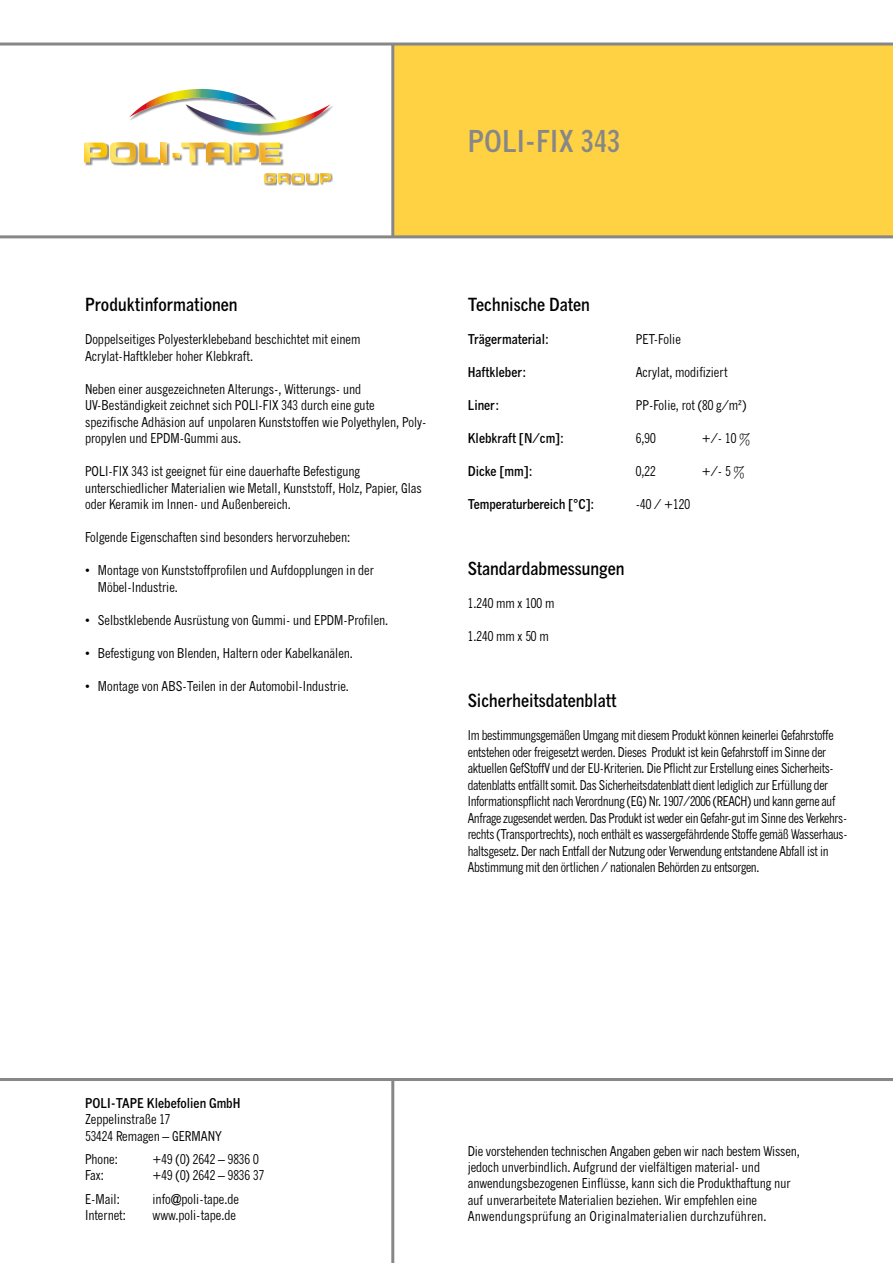
<style>
.page{position:relative;width:893px;height:1263px;background:#fff}
.page>*{position:absolute;margin:0;border:0;box-sizing:border-box;transform-origin:0 0}
.t1{font:700 condensed 30px "News Gothic MT Pro";color:#878787}
.t2{font:700 condensed 18px "News Gothic MT Pro";color:#000}
.t3{font:condensed 13.5px/16.5px "News Gothic MT Pro";color:#000}
.t4{font:condensed 13.5px/16.5px "News Gothic MT Pro";letter-spacing:-.02em;color:#000;scale:.95 1}
.t5{font:700 condensed 13.5px "News Gothic MT Pro";color:#000}
</style>
<div class="page">
<div style="left:393px;top:44px;width:500px;height:193px;background:#ffd244"></div>
<hr style="left:0;top:235px;width:893px;height:3px;background:#878787">
<hr style="left:0;top:43px;width:893px;height:3px;background:#878787">
<hr style="left:391px;top:44px;width:3px;height:193px;background:#878787">
<hr style="left:0;top:1078px;width:893px;height:3px;background:#878787">
<hr style="left:391px;top:1079px;width:3px;height:184px;background:#878787">
<svg style="left:264px;top:173px;width:69px;height:13px"></svg>
<img style="left:162px;top:143px;width:8px;height:23px">
<svg style="left:84px;top:142px;width:78px;height:24px"></svg>
<svg style="left:161px;top:143px;width:6px;height:19px"></svg>
<img style="left:280px;top:143px;width:4px;height:23px">
<svg style="left:173px;top:142px;width:107px;height:24px"></svg>
<img style="left:235px;top:106px;width:98px;height:30px">
<svg style="left:129px;top:89px;width:202px;height:44px"></svg>
<h1 class="t1" style="left:468px;top:122px;width:154px">POLI-FIX 343</h1>
<h2 class="t2" style="left:85px;top:293px;width:154px">Produktinformationen</h2>
<p class="t3" style="left:85px;top:331px;width:277px">Doppelseitiges Polyesterklebeband beschichtet mit einem<br>Acrylat-Haftkleber hoher Klebkraft.</p>
<p class="t3" style="left:85px;top:380px;width:343px">Neben einer ausgezeichneten Alterungs-, Witterungs- und UV-Beständigkeit zeichnet sich POLI-FIX 343 durch eine gute spezifische Adhäsion auf unpolaren Kunststoffen wie Polyethylen, Poly&shy;propylen und EPDM-Gummi aus.</p>
<p class="t3" style="left:85px;top:463px;width:338px">POLI-FIX 343 ist geeignet für eine dauerhafte Befestigung unterschiedlicher Materialien wie Metall, Kunststoff, Holz, Papier, Glas oder Keramik im Innen- und Außenbereich.</p>
<p class="t3" style="left:85px;top:529px;width:267px">Folgende Eigenschaften sind besonders hervorzuheben:</p>
<p class="t3" style="left:98px;top:562px;width:278px;text-indent:-13px">• Montage von Kunststoffprofilen und Aufdopplungen in der<br>Möbel-Industrie.</p>
<p class="t3" style="left:85px;top:611px;width:305px">• Selbstklebende Ausrüstung von Gummi- und EPDM-Profilen.</p>
<p class="t3" style="left:85px;top:644px;width:269px">• Befestigung von Blenden, Haltern oder Kabelkanälen.</p>
<p class="t3" style="left:85px;top:677px;width:266px">• Montage von ABS-Teilen in der Automobil-Industrie.</p>
<h2 class="t2" style="left:468px;top:293px;width:124px">Technische Daten</h2>
<p class="t5" style="left:468px;top:331px;width:83px">Trägermaterial:</p>
<p class="t3" style="left:636px;top:331px;width:47px">PET-Folie</p>
<p class="t5" style="left:468px;top:364px;width:60px">Haftkleber:</p>
<p class="t3" style="left:636px;top:364px;width:93px">Acrylat, modifiziert</p>
<p class="t5" style="left:468px;top:397px;width:33px">Liner:</p>
<p class="t3" style="left:636px;top:397px;width:112px">PP-Folie, rot (80 g/m²)</p>
<p class="t5" style="left:468px;top:430px;width:98px">Klebkraft [N/cm]:</p>
<p class="t3" style="left:636px;top:430px;width:21px">6,90</p>
<p class="t3" style="left:702px;top:430px;width:50px">+/- 10 %</p>
<p class="t5" style="left:468px;top:463px;width:66px">Dicke [mm]:</p>
<p class="t3" style="left:636px;top:463px;width:21px">0,22</p>
<p class="t3" style="left:702px;top:463px;width:45px">+/- 5 %</p>
<p class="t5" style="left:468px;top:496px;width:128px">Temperaturbereich [°C]:</p>
<p class="t3" style="left:636px;top:496px;width:56px">-40 / +120</p>
<h2 class="t2" style="left:468px;top:557px;width:158px">Standardabmessungen</h2>
<p class="t3" style="left:468px;top:595px;width:88px">1.240 mm x 100 m</p>
<p class="t3" style="left:468px;top:628px;width:82px">1.240 mm x 50 m</p>
<h2 class="t2" style="left:468px;top:689px;width:150px">Sicherheitsdatenblatt</h2>
<p class="t4" style="left:468px;top:727px;width:401px">Im bestimmungsgemäßen Umgang mit diesem Produkt können keinerlei Gefahrstoffe entstehen oder freigesetzt werden. Dieses Produkt ist kein Gefahrstoff im Sinne der aktuellen GefStoffV und der EU-Kriterien. Die Pflicht zur Erstellung eines Sicherheits&shy;datenblatts entfällt somit. Das Sicherheitsdatenblatt dient lediglich zur Erfüllung der Informationspflicht nach Verordnung (EG) Nr. 1907/2006 (REACH) und kann gerne auf Anfrage zugesendet werden. Das Produkt ist weder ein Gefahr-gut im Sinne des Verkehrs&shy;rechts (Transportrechts), noch enthält es wassergefährdende Stoffe gemäß Wasserhaus&shy;haltsgesetz. Der nach Entfall der Nutzung oder Verwendung entstandene Abfall ist in Abstimmung mit den örtlichen / nationalen Behörden zu entsorgen.</p>
<p class="t5" style="left:85px;top:1095px;width:157px">POLI-TAPE Klebefolien GmbH</p>
<p class="t3" style="left:85px;top:1111px;width:138px">Zeppelinstraße 17<br>53424 Remagen – GERMANY</p>
<p class="t3" style="left:85px;top:1151px;width:34px">Phone:</p>
<p class="t3" style="left:153px;top:1151px;width:108px">+49 (0) 2642 – 9836 0</p>
<p class="t3" style="left:85px;top:1167px;width:20px">Fax:</p>
<p class="t3" style="left:153px;top:1167px;width:113px">+49 (0) 2642 – 9836 37</p>
<p class="t3" style="left:85px;top:1190px;width:36px">E-Mail:</p>
<p class="t3" style="left:153px;top:1190px;width:88px">info@poli-tape.de</p>
<p class="t3" style="left:85px;top:1207px;width:42px">Internet:</p>
<p class="t3" style="left:153px;top:1207px;width:85px">www.poli-tape.de</p>
<p class="t3" style="left:468px;top:1143px;width:334px">Die vorstehenden technischen Angaben geben wir nach bestem Wissen, jedoch unverbindlich. Aufgrund der vielfältigen material- und anwendungsbezogenen Einflüsse, kann sich die Produkthaftung nur auf unverarbeitete Materialien beziehen. Wir empfehlen eine Anwendungsprüfung an Originalmaterialien durchzuführen.</p>
</div>
